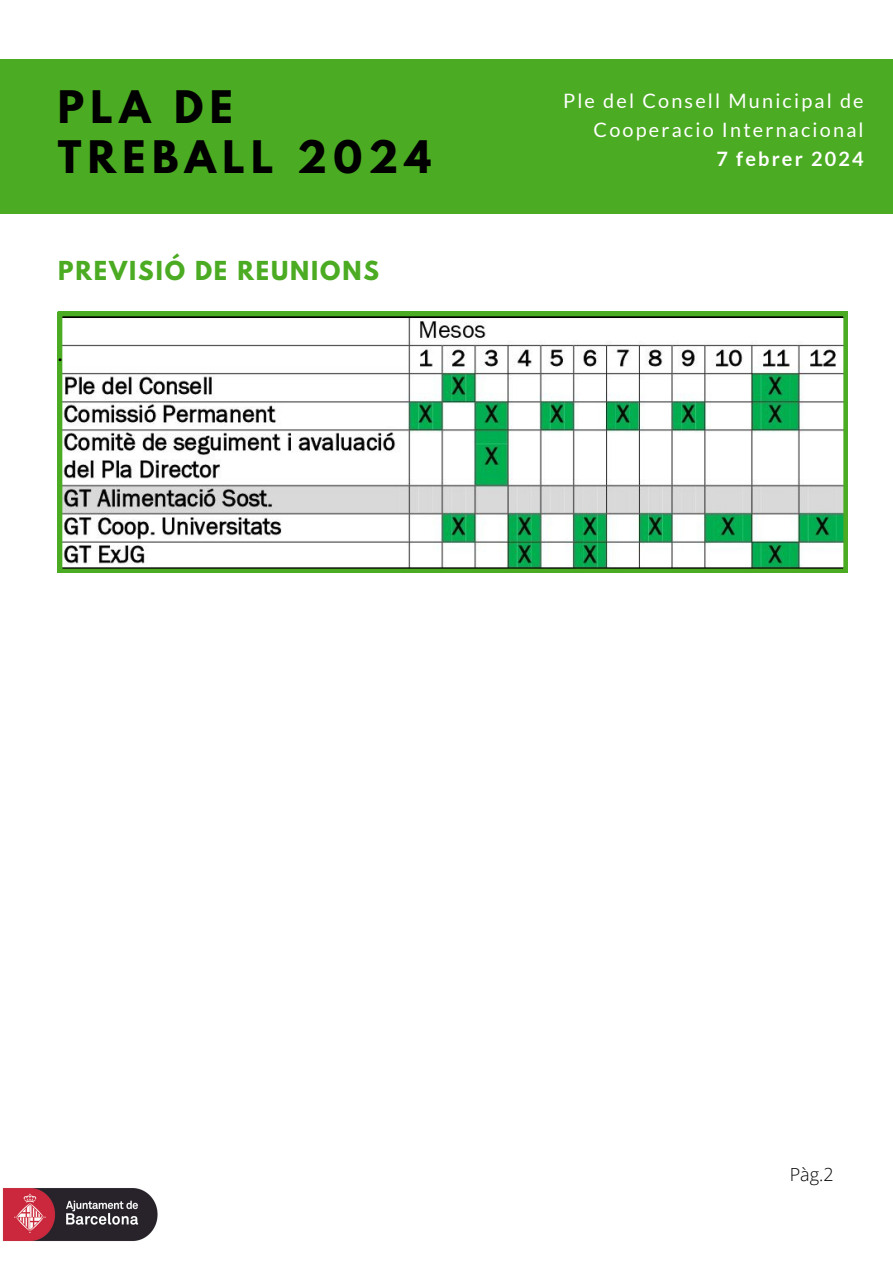
<style>
.page{position:relative;width:893px;height:1264px;background:#fff}
.page>*{position:absolute;margin:0;border:0;box-sizing:border-box;transform-origin:0 0}
.t1{font:700 39.75px/50.7px "League Spartan";letter-spacing:.16em;color:#000}
.t2{font:700 23.1px "League Spartan";letter-spacing:.08em;color:#4bab22}
.t3{font:22.5px "Lato";color:#000}
.t4{font:19.8px/29.2px "Lato";letter-spacing:.11em;color:#fff;text-align:right}
.t5{font:700 19.8px "Lato";letter-spacing:.11em;color:#fff}
.t6{font:300 18px "Open Sans";color:#000}
</style>
<div class="page">
<div style="left:0;top:60px;width:892px;height:153px;background:#4bab22"></div>
<svg style="left:58px;top:312px;width:789px;height:261px"></svg>
<img style="left:2px;top:1188px;width:156px;height:54px">
<p class="t1" style="left:58px;top:86px;width:375px">PLA DE<br>TREBALL 2024</p>
<p class="t4" style="left:563px;top:85px;width:302px">Ple del Consell Municipal de<br>Cooperacio Internacional</p>
<h2 class="t5" style="left:716px;top:146px;width:149px">7 febrer 2024</h2>
<h1 class="t2" style="left:58px;top:259px;width:322px">PREVISIÓ DE REUNIONS</h1>
<p class="t3" style="left:58px;top:339px;width:6px">.</p>
<p class="t6" style="left:789px;top:1161px;width:45px">Pàg.2</p>
</div>
